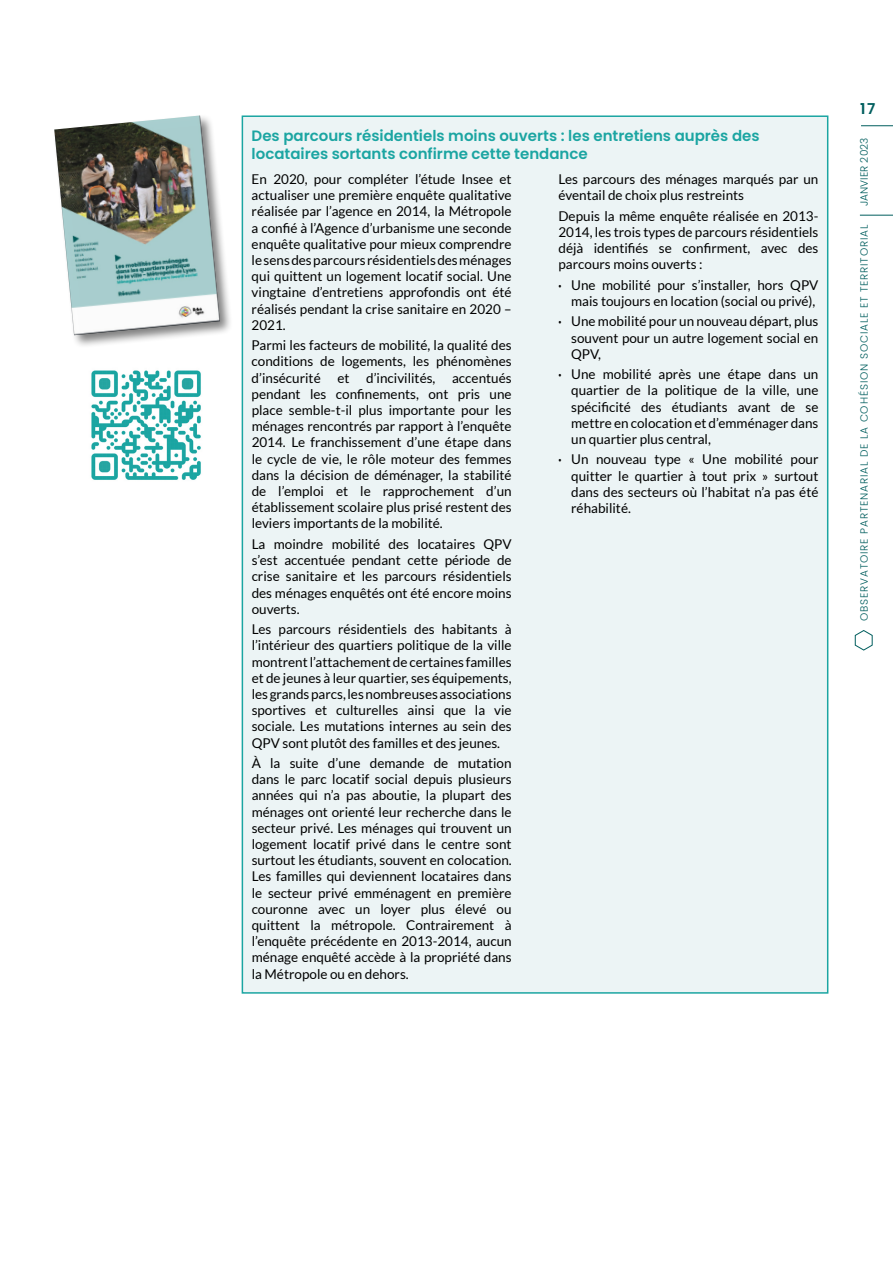
<style>
.page{position:relative;width:893px;height:1263px;background:#fff}
.page>*{position:absolute;margin:0;border:0;box-sizing:border-box;transform-origin:0 0}
.t1{font:600 15px/18px "Poppins";color:#1ba5a2}
.t2{font:600 15px "Poppins";color:#015e5e}
.t3{font:13.5px/16.2px "Lato";color:#000;text-align:justify}
.t4{font:300 10.5px "Poppins";letter-spacing:.08em;color:#015e5e}
.t5{font:300 10.5px "Poppins";letter-spacing:.01em;color:#015e5e}
.s1{font-family:"Arial Narrow";font-size:10.5px}
</style>
<div class="page">
<div style="left:242px;top:116px;width:586px;height:877px;background:#ecf4f5"></div>
<div style="left:52px;top:114px;width:181px;height:235px;background:#000;opacity:.5"></div>
<img style="left:54px;top:115px;width:166px;height:220px">
<img style="left:91px;top:370px;width:110px;height:110px">
<svg style="left:854px;top:630px;width:19px;height:21px"></svg>
<hr style="left:860px;top:215px;width:33px;height:1px;background:#015e5e">
<hr style="left:861px;top:125px;width:32px;height:1px;background:#015e5e">
<p class="t1" style="left:252px;top:127px;width:509px">Des parcours résidentiels moins ouverts : les entretiens auprès des locataires sortants confirme cette tendance</p>
<p class="t3" style="left:252px;top:171px;width:262px">En 2020, pour compléter l’étude Insee et actualiser une première enquête qualitative réalisée par l’agence en 2014, la Métropole a confié à l’Agence d’urbanisme une seconde enquête qualitative pour mieux comprendre le sens des parcours résidentiels des ménages qui quittent un logement locatif social. Une vingtaine d’entretiens approfondis ont été réalisés pendant la crise sanitaire en 2020 – 2021.</p>
<p class="t3" style="left:252px;top:337px;width:262px">Parmi les facteurs de mobilité, la qualité des conditions de logements, les phénomènes d’insécurité et d’incivilités, accentués pendant les confinements, ont pris une place semble-t-il plus importante pour les ménages rencontrés par rapport à l’enquête 2014. Le franchissement d’une étape dans le cycle de vie, le rôle moteur des femmes dans la décision de déménager, la stabilité de l’emploi et le rapprochement d’un établissement scolaire plus prisé restent des leviers importants de la mobilité.</p>
<p class="t3" style="left:252px;top:536px;width:262px">La moindre mobilité des locataires QPV s’est accentuée pendant cette période de crise sanitaire et les parcours résidentiels des ménages enquêtés ont été encore moins ouverts.</p>
<p class="t3" style="left:252px;top:621px;width:262px">Les parcours résidentiels des habitants à l’intérieur des quartiers politique de la ville montrent l’attachement de certaines familles et de jeunes à leur quartier, ses équipements, les grands parcs, les nombreuses associations sportives et culturelles ainsi que la vie sociale. Les mutations internes au sein des QPV sont plutôt des familles et des jeunes.</p>
<p class="t3" style="left:252px;top:755px;width:262px">À la suite d’une demande de mutation dans le parc locatif social depuis plusieurs années qui n’a pas aboutie, la plupart des ménages ont orienté leur recherche dans le secteur privé. Les ménages qui trouvent un logement locatif privé dans le centre sont surtout les étudiants, souvent en colocation.<br>Les familles qui deviennent locataires dans le secteur privé emménagent en première couronne avec un loyer plus élevé ou quittent la métropole. Contrairement à l’enquête précédente en 2013-2014, aucun ménage enquêté accède à la propriété dans la Métropole ou en dehors.</p>
<p class="t3" style="left:558px;top:171px;width:261px">Les parcours des ménages marqués par un éventail de choix plus restreints</p>
<p class="t3" style="left:558px;top:208px;width:262px">Depuis la même enquête réalisée en 2013- 2014, les trois types de parcours résidentiels déjà identifiés se confirment, avec des parcours moins ouverts :</p>
<p class="t3" style="left:558px;top:277px;width:261px;text-align:right"><span class="s1">•</span> Une mobilité pour s’installer, hors QPV mais toujours en location (social ou privé),</p>
<p class="t3" style="left:571px;top:313px;width:249px;text-indent:-13px"><span class="s1">•</span> Une mobilité pour un nouveau départ, plus souvent pour un autre logement social en QPV,</p>
<p class="t3" style="left:571px;top:366px;width:249px;text-indent:-13px"><span class="s1">•</span> Une mobilité après une étape dans un quartier de la politique de la ville, une spécificité des étudiants avant de se mettre en colocation et d’emménager dans un quartier plus central,</p>
<p class="t3" style="left:571px;top:451px;width:249px;text-indent:-13px"><span class="s1">•</span> Un nouveau type « Une mobilité pour quitter le quartier à tout prix » surtout dans des secteurs où l’habitat n’a pas été réhabilité.</p>
<p class="t2" style="left:860px;top:100px;width:17px">17</p>
<p class="t5" style="left:858px;top:206px;width:70px;rotate:-90deg">JANVIER 2023</p>
<p class="t4" style="left:858px;top:621px;width:398px;rotate:-90deg">OBSERVATOIRE PARTENARIAL DE LA COHÉSION SOCIALE ET TERRITORIAL</p>
</div>
